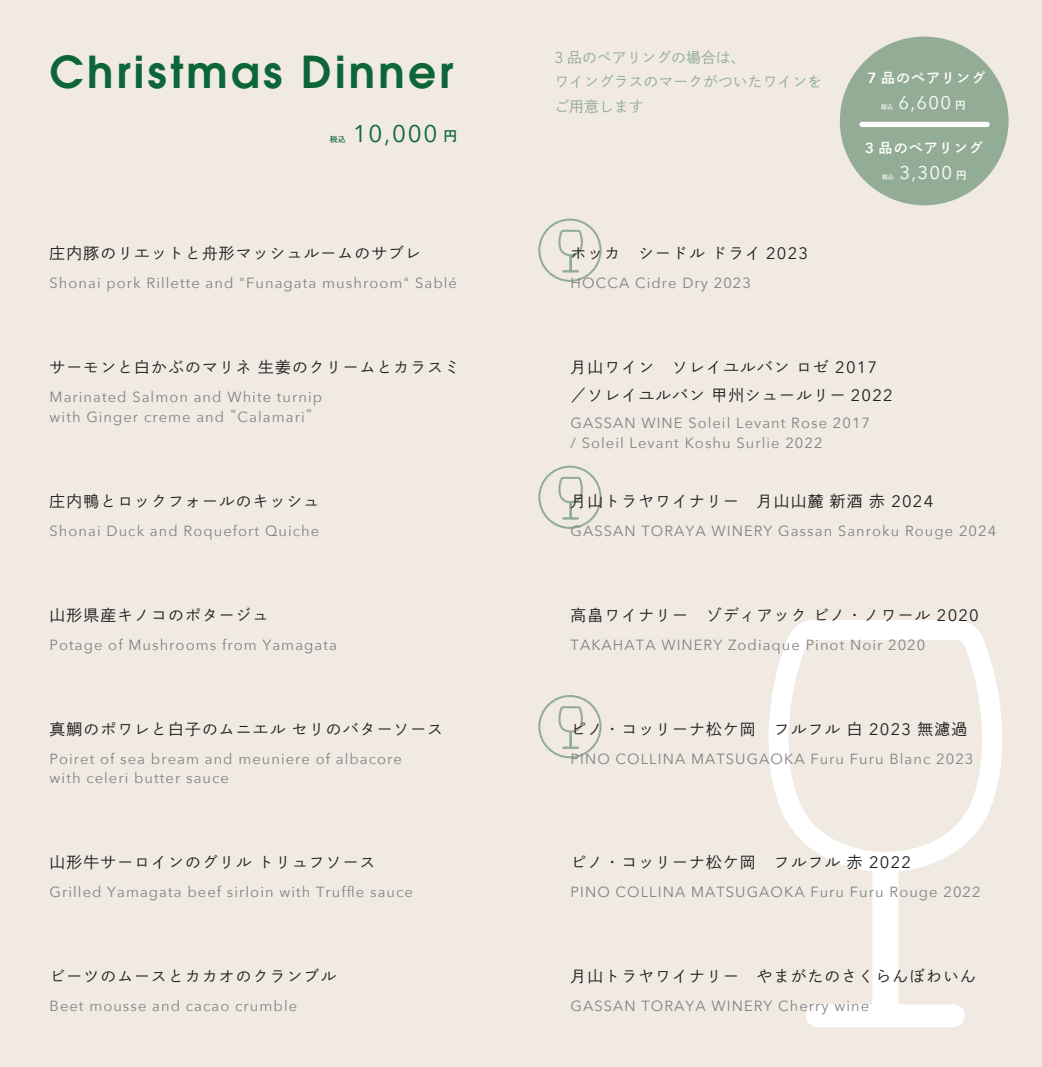
<style>
.page{position:relative;width:1042px;height:1067px;background:#f0eae3}
.page>*{position:absolute;margin:0;border:0;box-sizing:border-box;transform-origin:0 0}
.t1{font:600 43.75px "ITC Avant Garde Std";letter-spacing:.075em;color:#0c6638}
.t2{font:23.97px "Avenir Next";color:#0c6638}
.t3{font:18.38px "Avenir Next";letter-spacing:.07em;color:#fff}
.t4{font:15.75px/27.7px "DNP Shuei Go Gin Std L";letter-spacing:.075em;color:#231f20}
.t5{font:14.88px/24.5px "DNP Shuei Go Gin Std L";color:#93ac95}
.t6{font:14.7px/19.2px "Avenir Next";letter-spacing:.07em;color:#808285}
.t7{font:14px "DNP Shuei Go Gin Std B";letter-spacing:.075em;color:#fff}
.t8{font:7.52px "DNP Shuei Go Gin Std B";color:#0c6638}
.t9{font:5.77px "DNP Shuei Go Gin Std B";color:#fff}
.s1{font-family:"DNP Shuei Go Gin Std B";font-size:13.83px}
.s2{font-family:"DNP Shuei Go Gin Std L";font-size:14px}
.s3{font-family:"Avenir Next";font-size:15.58px}
.s4{font-family:"Avenir Next";font-size:16.45px}
.s5{font-family:"Avenir Next";font-weight:600;font-size:14.7px}
.s6{font-family:"DNP Shuei Go Gin Std B";font-size:10.5px}
</style>
<div class="page">
<svg style="left:538px;top:218px;width:63px;height:64px;background:#e1e0d6"></svg>
<svg style="left:538px;top:465px;width:63px;height:64px;background:#e1e0d6"></svg>
<svg style="left:538px;top:695px;width:63px;height:63px;background:#e1e0d6"></svg>
<svg style="left:762px;top:620px;width:246px;height:407px;fill:#f0eae3"></svg>
<div style="left:840px;top:37px;width:168px;height:168px;background:#93ac95;border-radius:50%"></div>
<div style="left:862px;top:122px;width:125px;height:5px;background:#fff"></div>
<h1 class="t1" style="left:50px;top:43px;width:405px">Christmas Dinner</h1>
<p class="t8" style="left:330px;top:134px;width:17px">税込</p>
<h2 class="t2" style="left:353px;top:113px;width:106px">10,000 <span class="s1">円</span></h2>
<p class="t4" style="left:50px;top:239px;width:373px">庄内豚のリエットと舟形マッシュルームのサブレ</p>
<p class="t6" style="left:50px;top:273px;width:409px">Shonai pork Rillette and "Funagata mushroom" Sablé</p>
<p class="t4" style="left:50px;top:353px;width:412px">サーモンと白かぶのマリネ生姜のクリームとカラスミ</p>
<p class="t6" style="left:50px;top:387px;width:274px">Marinated Salmon and White turnip with Ginger creme and <span class="s2">“</span>Calamari<span class="s2">”</span></p>
<p class="t4" style="left:50px;top:486px;width:271px">庄内鴨とロックフォールのキッシュ</p>
<p class="t6" style="left:50px;top:520px;width:271px">Shonai Duck and Roquefort Quiche</p>
<p class="t4" style="left:50px;top:600px;width:220px">山形県産キノコのポタージュ</p>
<p class="t6" style="left:50px;top:634px;width:289px">Potage of Mushrooms from Yamagata</p>
<p class="t4" style="left:50px;top:715px;width:395px">真鯛のポワレと白子のムニエルセリのバターソース</p>
<p class="t6" style="left:50px;top:748px;width:354px">Poiret of sea bream and meuniere of albacore with celeri butter sauce</p>
<p class="t4" style="left:50px;top:848px;width:327px">山形牛サーロインのグリルトリュフソース</p>
<p class="t6" style="left:50px;top:881px;width:365px">Grilled Yamagata beef sirloin with Truffle sauce</p>
<p class="t4" style="left:50px;top:962px;width:288px">ビーツのムースとカカオのクランブル</p>
<p class="t6" style="left:50px;top:996px;width:249px">Beet mousse and cacao crumble</p>
<p class="t5" style="left:554px;top:45px;width:269px"><span class="s3">3</span> 品のペアリングの場合は、<br>ワイングラスのマークがついたワインをご用意します</p>
<p class="t4" style="left:570px;top:239px;width:239px">ホッカ　シードルドライ <span class="s4">2023</span></p>
<p class="t6" style="left:570px;top:273px;width:182px">HOCCA Cidre Dry 2023</p>
<p class="t7" style="left:867px;top:68px;width:119px"><span class="s5">7</span> 品のペアリング</p>
<p class="t9" style="left:881px;top:103px;width:13px">税込</p>
<p class="t3" style="left:898px;top:87px;width:69px">6,600 <span class="s6">円</span></p>
<p class="t7" style="left:865px;top:138px;width:119px"><span class="s5">3</span> 品のペアリング</p>
<p class="t9" style="left:882px;top:173px;width:13px">税込</p>
<p class="t3" style="left:899px;top:157px;width:69px">3,300 <span class="s6">円</span></p>
<p class="t4" style="left:570px;top:353px;width:324px">月山ワイン　ソレイユルバンロゼ <span class="s4">2017</span>／ソレイユルバン甲州シュールリー <span class="s4">2022</span></p>
<p class="t6" style="left:570px;top:413px;width:301px">GASSAN WINE Soleil Levant Rose 2017 / Soleil Levant Koshu Surlie 2022</p>
<p class="t4" style="left:570px;top:486px;width:364px">月山トラヤワイナリー　月山山麓新酒赤 <span class="s4">2024</span></p>
<p class="t6" style="left:570px;top:520px;width:427px">GASSAN TORAYA WINERY Gassan Sanroku Rouge 2024</p>
<p class="t4" style="left:570px;top:600px;width:410px">高畠ワイナリー　ゾディアックピノ・ノワール <span class="s4">2020</span></p>
<p class="t6" style="left:570px;top:634px;width:356px">TAKAHATA WINERY Zodiaque Pinot Noir 2020</p>
<p class="t4" style="left:570px;top:715px;width:398px">ピノ・コッリーナ松ケ岡　フルフル白 <span class="s4">2023</span> 無濾過</p>
<p class="t6" style="left:570px;top:748px;width:404px">PINO COLLINA MATSUGAOKA Furu Furu Blanc 2023</p>
<p class="t4" style="left:570px;top:848px;width:342px">ピノ・コッリーナ松ケ岡　フルフル赤 <span class="s4">2022</span></p>
<p class="t6" style="left:570px;top:881px;width:412px">PINO COLLINA MATSUGAOKA Furu Furu Rouge 2022</p>
<p class="t4" style="left:570px;top:962px;width:407px">月山トラヤワイナリー　やまがたのさくらんぼわいん</p>
<p class="t6" style="left:570px;top:996px;width:300px">GASSAN TORAYA WINERY Cherry wine</p>
</div>
